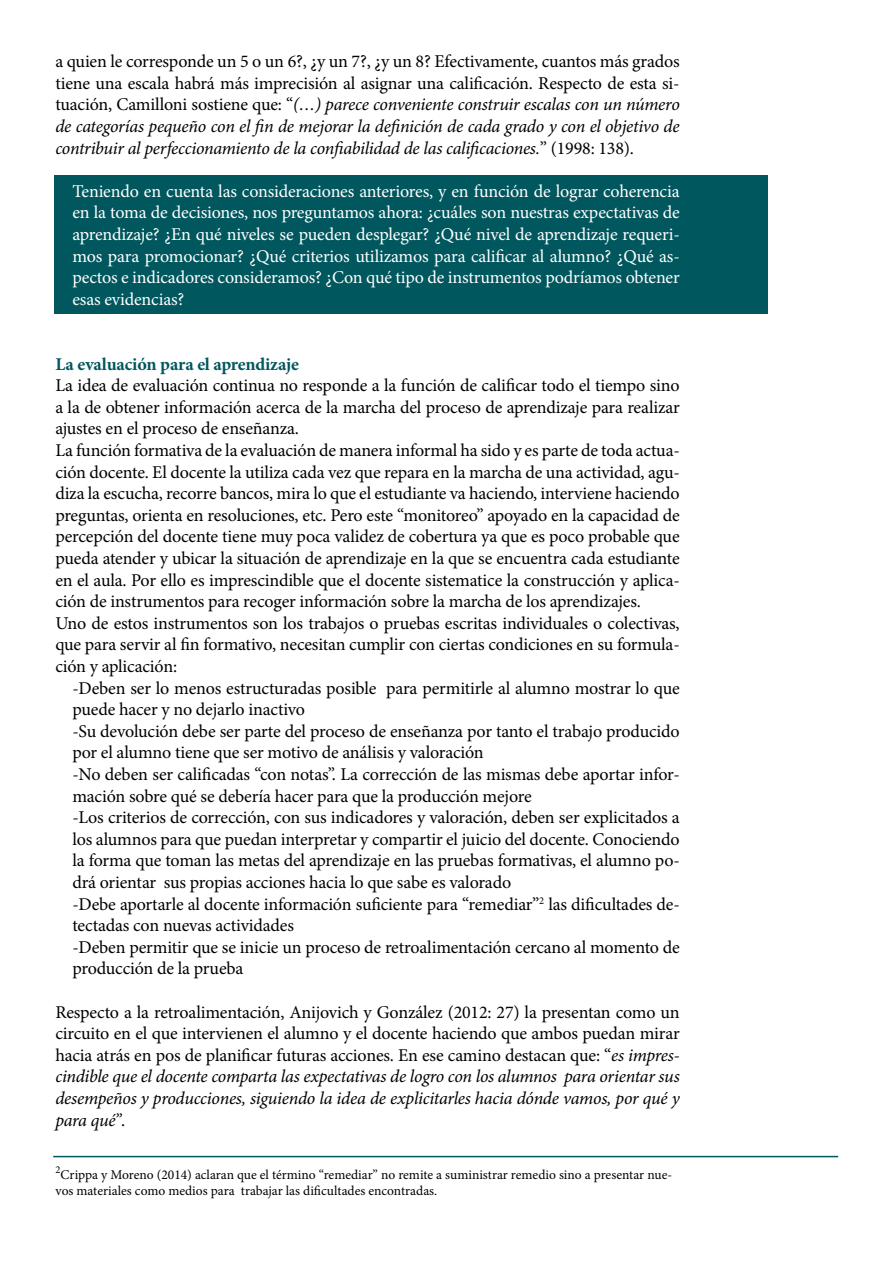
<style>
.page{position:relative;width:893px;height:1263px;background:#fff}
.page>*{position:absolute;margin:0;border:0;box-sizing:border-box;transform-origin:0 0}
.t1{font:18px/21.6px "Minion Pro";letter-spacing:-.01em;color:#000;text-align:justify}
.t2{font:18px/21.6px "Minion Pro";letter-spacing:-.01em;color:#fff;text-align:justify}
.t3{font:700 18px "Minion Pro";letter-spacing:-.01em;color:#00575e}
.t4{font:13.5px/16.2px "Minion Pro";color:#000}
.s1{font-style:italic}
</style>
<div class="page">
<div style="left:54px;top:175px;width:713px;height:139px;background:#00575e"></div>
<hr style="left:53px;top:1156px;width:785px;height:1px;background:#00575e">
<p class="t1" style="left:55px;top:51px;width:626px">a quien le corresponde un 5 o un 6?, ¿y un 7?, ¿y un 8? Efectivamente, cuantos más grados tiene una escala habrá más imprecisión al asignar una calificación. Respecto de esta si&shy;tuación, Camilloni sostiene que: “<span class="s1">(…) parece conveniente construir escalas con un número de categorías pequeño con el fin de mejorar la definición de cada grado y con el objetivo de contribuir al perfeccionamiento de la confiabilidad de las calificaciones.</span>” (1998: 138).</p>
<p class="t2" style="left:72px;top:180px;width:609px">Teniendo en cuenta las consideraciones anteriores, y en función de lograr coherencia en la toma de decisiones, nos preguntamos ahora: ¿cuáles son nuestras expectativas de aprendizaje? ¿En qué niveles se pueden desplegar? ¿Qué nivel de aprendizaje requeri&shy;mos para promocionar? ¿Qué criterios utilizamos para calificar al alumno? ¿Qué as&shy;pectos e indicadores consideramos? ¿Con qué tipo de instrumentos podríamos obtener esas evidencias?</p>
<p class="t3" style="left:55px;top:351px;width:245px">La evaluación para el aprendizaje</p>
<p class="t1" style="left:55px;top:375px;width:626px;text-align:left">La idea de evaluación continua no responde a la función de calificar todo el tiempo sino a la de obtener información acerca de la marcha del proceso de aprendizaje para realizar ajustes en el proceso de enseñanza.<br>La función formativa de la evaluación de manera informal ha sido y es parte de toda actua&shy;ción docente. El docente la utiliza cada vez que repara en la marcha de una actividad, agu&shy;diza la escucha, recorre bancos, mira lo que el estudiante va haciendo, interviene haciendo preguntas, orienta en resoluciones, etc. Pero este “monitoreo” apoyado en la capacidad de percepción del docente tiene muy poca validez de cobertura ya que es poco probable que pueda atender y ubicar la situación de aprendizaje en la que se encuentra cada estudiante en el aula. Por ello es imprescindible que el docente sistematice la construcción y aplica&shy;ción de instrumentos para recoger información sobre la marcha de los aprendizajes.<br>Uno de estos instrumentos son los trabajos o pruebas escritas individuales o colectivas, que para servir al fin formativo, necesitan cumplir con ciertas condiciones en su formula&shy;ción y aplicación:</p>
<p class="t1" style="left:72px;top:677px;width:609px;text-align:left">-Deben ser lo menos estructuradas posible para permitirle al alumno mostrar lo que puede hacer y no dejarlo inactivo<br>-Su devolución debe ser parte del proceso de enseñanza por tanto el trabajo producido por el alumno tiene que ser motivo de análisis y valoración<br>-No deben ser calificadas “con notas”. La corrección de las mismas debe aportar infor&shy;mación sobre qué se debería hacer para que la producción mejore<br>-Los criterios de corrección, con sus indicadores y valoración, deben ser explicitados a los alumnos para que puedan interpretar y compartir el juicio del docente. Conociendo la forma que toman las metas del aprendizaje en las pruebas formativas, el alumno po&shy;drá orientar sus propias acciones hacia lo que sabe es valorado<br>-Debe aportarle al docente información suficiente para “remediar”<sup>2</sup> las dificultades de&shy;tectadas con nuevas actividades<br>-Deben permitir que se inicie un proceso de retroalimentación cercano al momento de producción de la prueba</p>
<p class="t1" style="left:55px;top:1001px;width:626px">Respecto a la retroalimentación, Anijovich y González (2012: 27) la presentan como un circuito en el que intervienen el alumno y el docente haciendo que ambos puedan mirar hacia atrás en pos de planificar futuras acciones. En ese camino destacan que: “<span class="s1">es impres&shy;cindible que el docente comparta las expectativas de logro con los alumnos para orientar sus desempeños y producciones, siguiendo la idea de explicitarles hacia dónde vamos, por qué y para qué”</span>.</p>
<p class="t4" style="left:56px;top:1166px;width:618px"><sup>2</sup>Crippa y Moreno (2014) aclaran que el término “remediar” no remite a suministrar remedio sino a presentar nue&shy;vos materiales como medios para trabajar las dificultades encontradas.</p>
</div>
